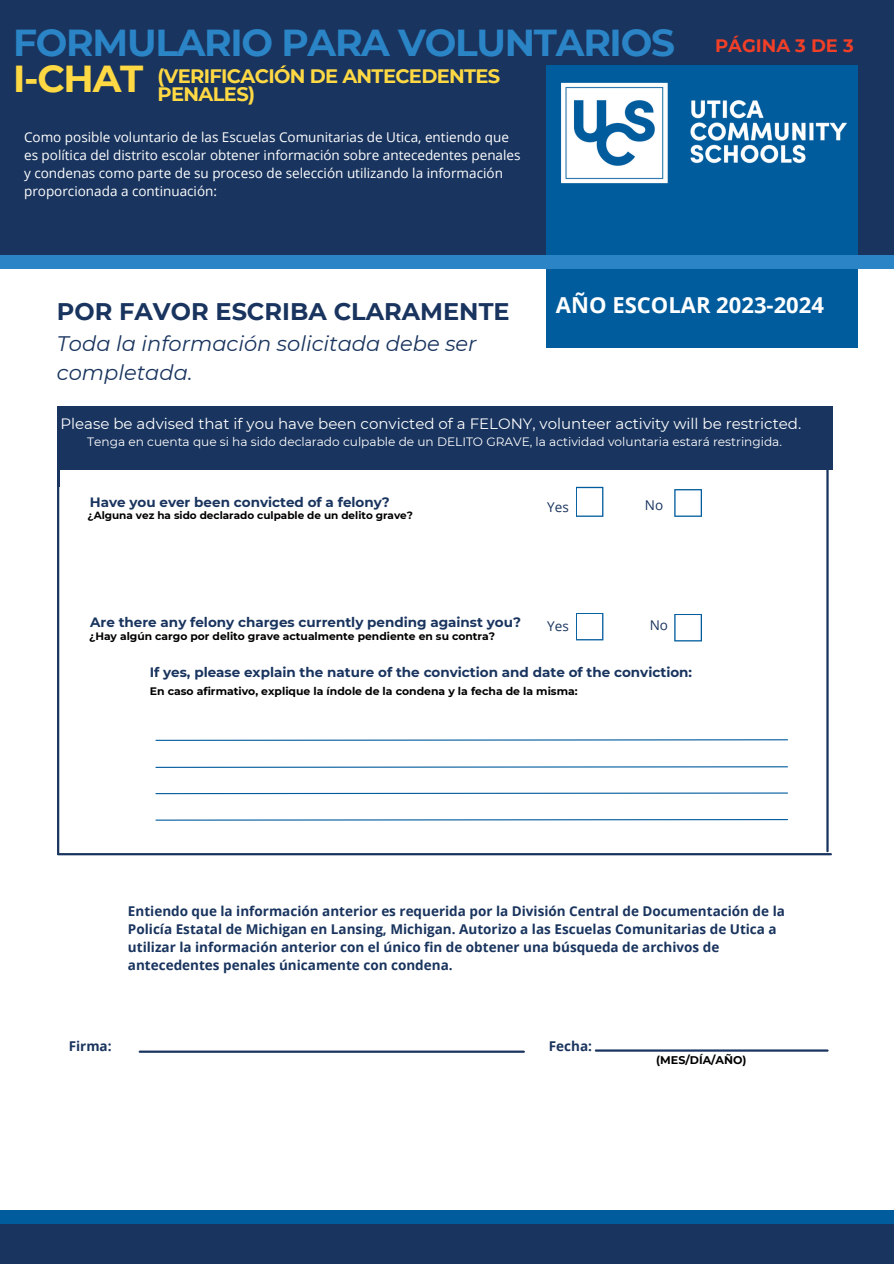
<style>
.page{position:relative;width:894px;height:1264px;background:#fff}
.page>*{position:absolute;margin:0;border:0;box-sizing:border-box;transform-origin:0 0}
.t1{font:700 37.5px/36px "Montserrat";letter-spacing:-.035em;color:#2a84c6}
.t2{font:700 24px "Montserrat";color:#19345e}
.t3{font:700 22.05px "Open Sans";color:#fff}
.t4{font:italic 21px/29.2px "Montserrat";color:#19345e}
.t5{font:700 19.5px/18px "Montserrat";letter-spacing:-.035em;color:#ffd944}
.t6{font:700 18px "Montserrat";color:#f23f27}
.t7{font:15px "Montserrat";color:#fff}
.t8{font:700 13.5px/18px "Open Sans";color:#19345e}
.t9{font:13.5px/18px "Open Sans";color:#fff}
.t10{font:700 13.5px "Montserrat";color:#19345e}
.t11{font:13.5px "Open Sans";color:#19345e}
.t12{font:12.15px "Montserrat";color:#fff}
.t13{font:700 11.1px "Montserrat";color:#000}
.t14{font:700 10.8px "Montserrat";color:#000}
.t15{font:700 10.5px "Montserrat";color:#000}
.s1{color:#ffd944}
</style>
<div class="page">
<div style="left:0;top:0;width:893px;height:269px;background:#19345e"></div>
<div style="left:545px;top:65px;width:312px;height:282px;background:#005c9d"></div>
<div style="left:0;top:1214px;width:893px;height:49px;background:#19345e"></div>
<div style="left:0;top:1209px;width:893px;height:14px;background:#005c9d"></div>
<div style="left:57px;top:406px;width:774px;height:81px;background:#19345e"></div>
<div style="left:60px;top:470px;width:775px;height:215px;background:#fff"></div>
<hr style="left:140px;top:1050px;width:383px;height:2px;background:#19345e">
<hr style="left:57px;top:462px;width:2px;height:391px;background:#19345e">
<hr style="left:58px;top:853px;width:772px;height:2px;background:#19345e">
<hr style="left:826px;top:424px;width:2px;height:427px;background:#19345e">
<img style="left:545px;top:65px;width:313px;height:153px">
<div style="left:0;top:256px;width:893px;height:13px;background:#2a84c6"></div>
<svg style="left:576px;top:487px;width:27px;height:30px"></svg>
<svg style="left:576px;top:613px;width:27px;height:27px"></svg>
<svg style="left:674px;top:489px;width:27px;height:28px"></svg>
<svg style="left:674px;top:614px;width:27px;height:27px"></svg>
<svg style="left:155px;top:739px;width:633px;height:2px"></svg>
<svg style="left:155px;top:766px;width:633px;height:2px"></svg>
<svg style="left:155px;top:792px;width:633px;height:2px"></svg>
<hr style="left:595px;top:1049px;width:232px;height:2px;background:#19345e">
<svg style="left:155px;top:819px;width:633px;height:2px"></svg>
<h4 class="t1" style="left:13px;top:25px;width:663px">FORMULARIO PARA VOLUNTARIOS<br><span class="s1">I-CHAT</span></h4>
<p class="t9" style="left:24px;top:127px;width:498px">Como posible voluntario de las Escuelas Comunitarias de Utica, entiendo que es política del distrito escolar obtener información sobre antecedentes penales y condenas como parte de su proceso de selección utilizando la información proporcionada a continuación:</p>
<p class="t5" style="left:158px;top:67px;width:344px">(VERIFICACIÓN DE ANTECEDENTES<br>PENALES)</p>
<h2 class="t6" style="left:714px;top:35px;width:140px">PÁGINA 3 DE 3</h2>
<p class="t3" style="left:556px;top:289px;width:269px">AÑO ESCOLAR 2023-2024</p>
<h4 class="t2" style="left:57px;top:297px;width:454px">POR FAVOR ESCRIBA CLARAMENTE</h4>
<h4 class="t4" style="left:57px;top:328px;width:421px">Toda la información solicitada debe ser completada.</h4>
<p class="t7" style="left:60px;top:415px;width:742px">Please be advised that if you have been convicted of a FELONY, volunteer activity will be restricted.</p>
<p class="t12" style="left:87px;top:434px;width:696px">Tenga en cuenta que si ha sido declarado culpable de un DELITO GRAVE, la actividad voluntaria estará restringida.</p>
<h6 class="t10" style="left:90px;top:494px;width:301px">Have you ever been convicted of a felony?</h6>
<h6 class="t15" style="left:87px;top:509px;width:327px">¿Alguna vez ha sido declarado culpable de un delito grave?</h6>
<p class="t11" style="left:547px;top:498px;width:23px">Yes</p>
<p class="t11" style="left:644px;top:495px;width:20px">No</p>
<h6 class="t10" style="left:90px;top:613px;width:432px">Are there any felony charges currently pending against you?</h6>
<p class="t11" style="left:547px;top:617px;width:23px">Yes</p>
<p class="t11" style="left:649px;top:616px;width:20px">No</p>
<h6 class="t14" style="left:89px;top:630px;width:407px">¿Hay algún cargo por delito grave actualmente pendiente en su contra?</h6>
<h6 class="t10" style="left:150px;top:664px;width:543px">If yes, please explain the nature of the conviction and date of the conviction:</h6>
<h6 class="t14" style="left:150px;top:684px;width:429px">En caso afirmativo, explique la índole de la condena y la fecha de la misma:</h6>
<h5 class="t8" style="left:128px;top:901px;width:658px">Entiendo que la información anterior es requerida por la División Central de Documentación de la Policía Estatal de Michigan en Lansing, Michigan. Autorizo a las Escuelas Comunitarias de Utica a utilizar la información anterior con el único fin de obtener una búsqueda de archivos de antecedentes penales únicamente con condena.</h5>
<h3 class="t8" style="left:69px;top:1037px;width:44px">Firma:</h3>
<p class="t8" style="left:548px;top:1037px;width:45px">Fecha:</p>
<p class="t13" style="left:656px;top:1052px;width:92px">(MES/DÍA/AÑO)</p>
</div>
